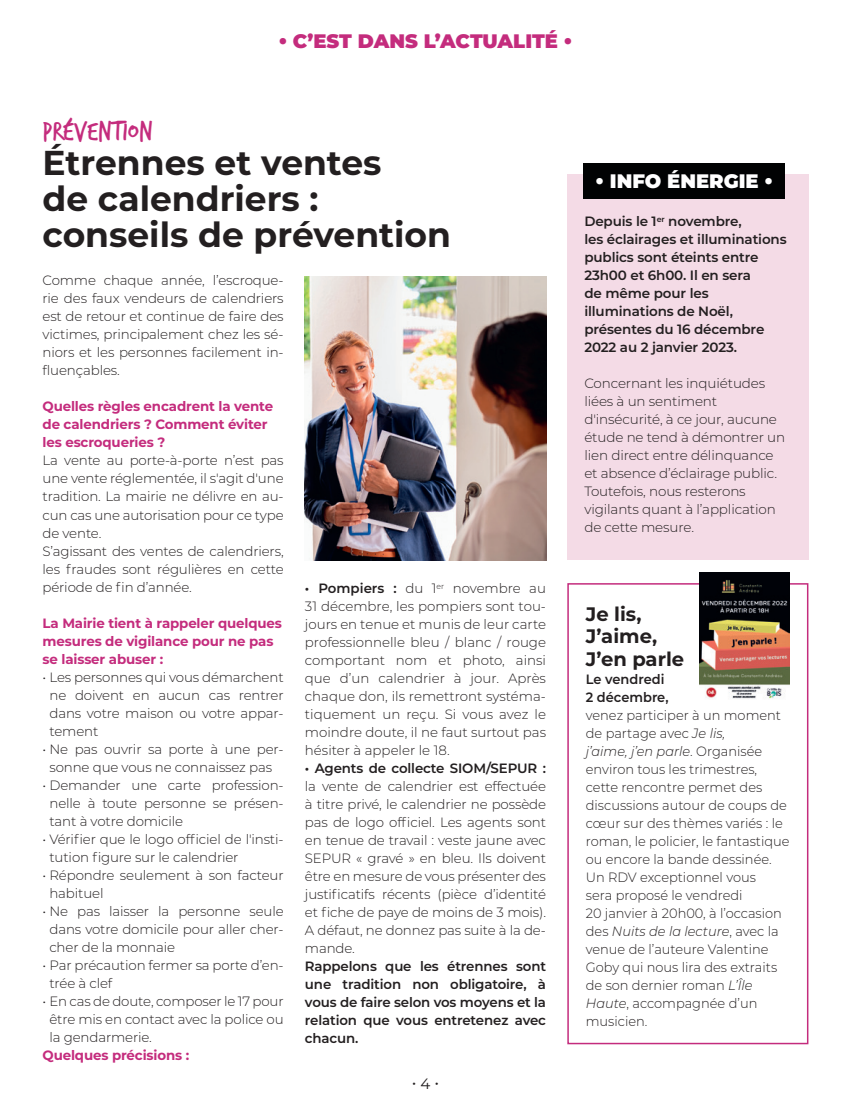
<style>
.page{position:relative;width:851px;height:1106px;background:#fff}
.page>*{position:absolute;margin:0;border:0;box-sizing:border-box;transform-origin:0 0}
.t1{font:700 34.5px/36px "Montserrat";color:#231f20}
.t2{font:28.5px "Trash Hand";letter-spacing:.01em;color:#c42c7d}
.t3{font:900 19.5px "Montserrat";color:#c42c7d}
.t4{font:700 19.5px/22.5px "Montserrat";color:#231f20}
.t5{font:900 19.5px "Montserrat";color:#fff}
.t6{font:15px "Montserrat";color:#231f20}
.t7{font:300 13.5px/18px "Montserrat";letter-spacing:-.01em;color:#231f20;text-align:justify}
.t8{font:300 13.5px/18px "Montserrat";letter-spacing:-.01em;color:#231f20;scale:.96 1}
.t9{font:600 13.5px/18px "Montserrat";letter-spacing:-.01em;color:#231f20}
.t10{font:700 13.5px/18px "Montserrat";letter-spacing:-.01em;color:#c42c7d}
.s1{font-weight:600}
.s2{font-style:italic}
</style>
<div class="page">
<img style="left:305px;top:276px;width:241px;height:284px">
<div style="left:567px;top:175px;width:241px;height:385px;background:#f4dbe6"></div>
<div style="left:583px;top:163px;width:202px;height:36px;background:#010203"></div>
<div style="left:567px;top:583px;width:241px;height:461px;border:2px solid #c42c7d"></div>
<img style="left:699px;top:572px;width:90px;height:127px">
<p class="t3" style="left:278px;top:26px;width:295px">• C’EST DANS L’ACTUALITÉ •</p>
<p class="t2" style="left:43px;top:117px;width:112px">PRÉVENTION</p>
<p class="t1" style="left:43px;top:143px;width:410px">Étrennes et ventes<br>de calendriers : conseils de prévention</p>
<p class="t7" style="left:43px;top:271px;width:242px">Comme chaque année, l’escroque&shy;rie des faux vendeurs de calendriers est de retour et continue de faire des victimes, principalement chez les sé&shy;niors et les personnes facilement in&shy;fluençables.</p>
<p class="t10" style="left:43px;top:397px;width:232px">Quelles règles encadrent la vente de calendriers ? Comment éviter les escroqueries ?</p>
<p class="t7" style="left:43px;top:451px;width:242px">La vente au porte-à-porte n’est pas une vente réglementée, il s'agit d'une tradition. La mairie ne délivre en au&shy;cun cas une autorisation pour ce type de vente.</p>
<p class="t7" style="left:43px;top:541px;width:242px">S’agissant des ventes de calendriers, les fraudes sont régulières en cette période de fin d’année.</p>
<p class="t10" style="left:43px;top:613px;width:241px">La Mairie tient à rappeler quelques mesures de vigilance pour ne pas se laisser abuser :</p>
<p class="t7" style="left:49px;top:667px;width:236px;text-indent:-7px">• Les personnes qui vous démarchent ne doivent en aucun cas rentrer dans votre maison ou votre appar&shy;tement</p>
<p class="t7" style="left:43px;top:739px;width:242px;text-align:center">• Ne pas ouvrir sa porte à une per&shy;sonne que vous ne connaissez pas</p>
<p class="t7" style="left:49px;top:775px;width:236px;text-indent:-7px">• Demander une carte profession&shy;nelle à toute personne se présen&shy;tant à votre domicile</p>
<p class="t7" style="left:49px;top:829px;width:236px;text-indent:-7px">• Vérifier que le logo officiel de l'insti&shy;tution figure sur le calendrier</p>
<p class="t7" style="left:49px;top:865px;width:236px;text-indent:-7px">• Répondre seulement à son facteur habituel</p>
<p class="t7" style="left:49px;top:901px;width:236px;text-indent:-7px">• Ne pas laisser la personne seule dans votre domicile pour aller cher&shy;cher de la monnaie</p>
<p class="t7" style="left:49px;top:955px;width:236px;text-indent:-7px">• Par précaution fermer sa porte d’en&shy;trée à clef</p>
<p class="t7" style="left:49px;top:991px;width:236px;text-indent:-7px">• En cas de doute, composer le 17 pour être mis en contact avec la police ou la gendarmerie.</p>
<p class="t10" style="left:43px;top:1045px;width:148px">Quelques précisions :</p>
<p class="t7" style="left:305px;top:579px;width:242px"><span class="s1">• Pompiers :</span> du 1<sup>er</sup> novembre au 31 décembre, les pompiers sont tou&shy;jours en tenue et munis de leur carte professionnelle bleu / blanc / rouge comportant nom et photo, ainsi que d’un calendrier à jour. Après chaque don, ils remettront systéma&shy;tiquement un reçu. Si vous avez le moindre doute, il ne faut surtout pas hésiter à appeler le 18.</p>
<p class="t7" style="left:305px;top:759px;width:242px"><span class="s1">• Agents de collecte SIOM/SEPUR : </span>la vente de calendrier est effectuée à titre privé, le calendrier ne possède pas de logo officiel. Les agents sont en tenue de travail : veste jaune avec SEPUR « gravé » en bleu. Ils doivent être en mesure de vous présenter des justificatifs récents (pièce d’identité et fiche de paye de moins de 3 mois).<br>A défaut, ne donnez pas suite à la de&shy;mande.</p>
<p class="t9" style="left:305px;top:956px;width:242px;text-align:justify">Rappelons que les étrennes sont une tradition non obligatoire, à vous de faire selon vos moyens et la relation que vous entretenez avec chacun.</p>
<p class="t6" style="left:412px;top:1073px;width:29px">• 4 •</p>
<p class="t5" style="left:595px;top:166px;width:179px">• INFO ÉNERGIE •</p>
<p class="t9" style="left:584px;top:212px;width:204px">Depuis le 1<sup>er</sup> novembre,<br>les éclairages et illuminations publics sont éteints entre<br>23h00 et 6h00. Il en sera<br>de même pour les illuminations de Noël, présentes du 16 décembre<br>2022 au 2 janvier 2023.</p>
<p class="t7" style="left:584px;top:374px;width:202px;text-align:left">Concernant les inquiétudes liées à un sentiment d'insécurité, à ce jour, aucune étude ne tend à démontrer un lien direct entre délinquance et absence d’éclairage public.<br>Toutefois, nous resterons vigilants quant à l’application de cette mesure.</p>
<p class="t4" style="left:585px;top:601px;width:73px">Je lis,<br>J’aime,</p>
<p class="t4" style="left:585px;top:646px;width:100px">J’en parle</p>
<p class="t8" style="left:585px;top:669px;width:214px"><span class="s1">Le vendredi<br>2 décembre,<br></span>venez participer à un moment de partage avec <span class="s2">Je lis,<br>j’aime, j’en parle</span>. Organisée environ tous les trimestres, cette rencontre permet des discussions autour de coups de cœur sur des thèmes variés : le roman, le policier, le fantastique ou encore la bande dessinée.</p>
<p class="t8" style="left:585px;top:867px;width:206px">Un RDV exceptionnel vous sera proposé le vendredi<br>20 janvier à 20h00, à l’occasion des <span class="s2">Nuits de la lecture</span>, avec la venue de l’auteure Valentine<br>Goby qui nous lira des extraits de son dernier roman <span class="s2">L’Île<br>Haute</span>, accompagnée d’un musicien.</p>
</div>
